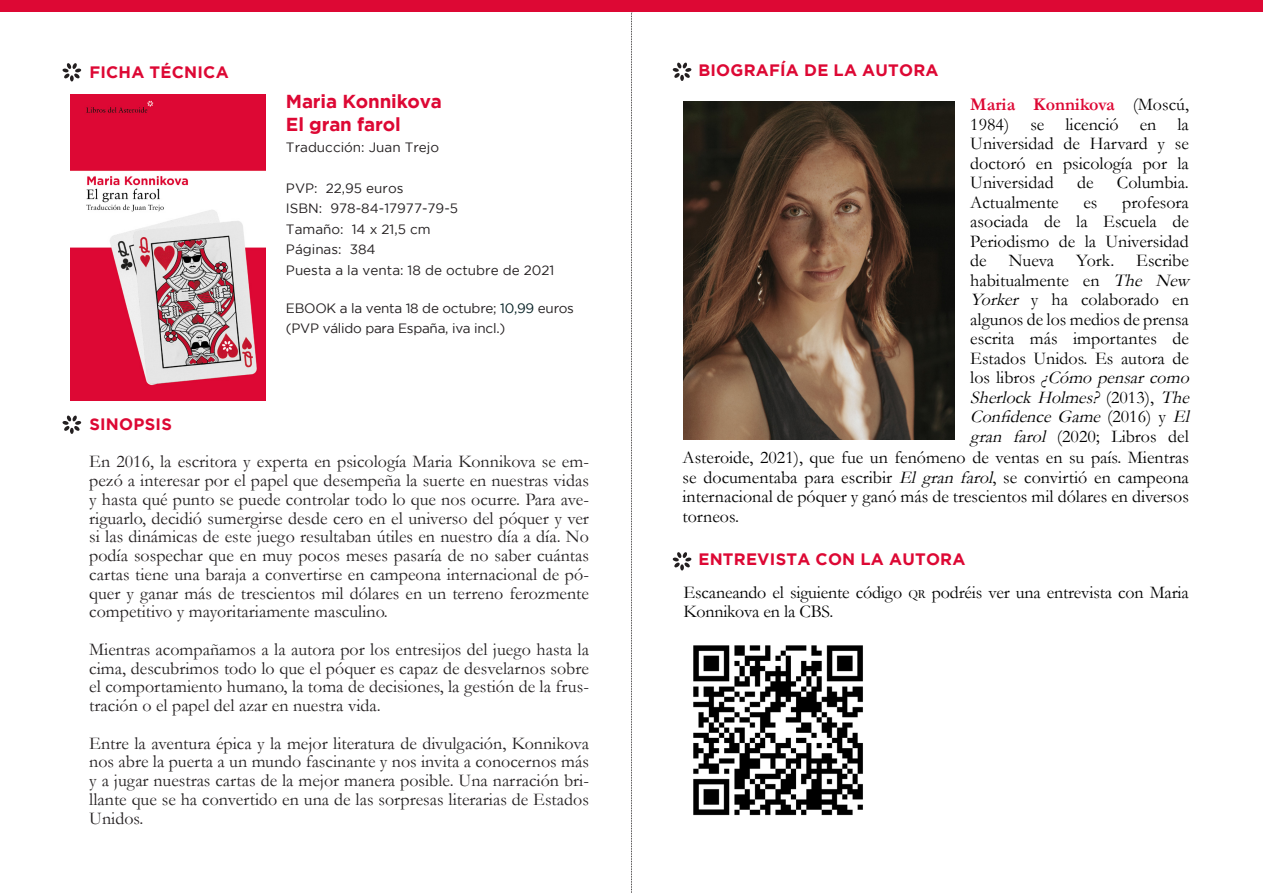
<style>
.page{position:relative;width:1263px;height:893px;background:#fff}
.page>*{position:absolute;margin:0;border:0;box-sizing:border-box;transform-origin:0 0}
.t1{font:700 18.75px "Gotham";letter-spacing:-.01em;color:#dd0834}
.t2{font:18px/18.8px "Garamond";color:#231f20;text-align:justify}
.t3{font:18px/19.5px "Garamond";color:#000;text-align:justify}
.t4{font:700 16.5px "Gotham";letter-spacing:.015em;color:#dd0834}
.t5{font:13.5px "Gotham";color:#231f20}
.t6{font:13.5px "Gotham";letter-spacing:-.02em;color:#231f20}
.s1{color:#041f22}
.s2{font-weight:700;color:#dd0834}
.s3{font-style:italic}
.s4{font-size:12.6px}
</style>
<div class="page">
<svg style="left:631px;top:12px;width:1px;height:881px"></svg>
<div style="left:0;top:0;width:1263px;height:12px;background:#dd0834"></div>
<svg style="left:672px;top:63px;width:19px;height:18px"></svg>
<svg style="left:62px;top:63px;width:19px;height:19px"></svg>
<svg style="left:62px;top:416px;width:19px;height:18px"></svg>
<img style="left:70px;top:94px;width:196px;height:306px">
<img style="left:683px;top:101px;width:271px;height:338px">
<svg style="left:672px;top:552px;width:19px;height:19px"></svg>
<img style="left:693px;top:645px;width:170px;height:171px">
<p class="t4" style="left:89px;top:63px;width:141px">FICHA TÉCNICA</p>
<p class="t4" style="left:698px;top:60px;width:242px">BIOGRAFÍA DE LA AUTORA</p>
<p class="t1" style="left:286px;top:90px;width:158px">Maria Konnikova</p>
<p class="t1" style="left:286px;top:114px;width:116px">El gran farol</p>
<p class="t5" style="left:286px;top:140px;width:155px">Traducción: Juan Trejo</p>
<p class="t5" style="left:286px;top:181px;width:119px">PVP: 22,95 euros</p>
<p class="t5" style="left:286px;top:201px;width:174px">ISBN: 978-84-17977-79-5</p>
<p class="t5" style="left:286px;top:221px;width:146px">Tamaño: 14 x 21,5 cm</p>
<p class="t5" style="left:286px;top:242px;width:91px">Páginas: 384</p>
<p class="t5" style="left:286px;top:262px;width:270px">Puesta a la venta: 18 de octubre de 2021</p>
<p class="t6" style="left:286px;top:301px;width:290px">EBOOK a la venta 18 de octubre; <span class="s1">10,99</span> euros</p>
<p class="t6" style="left:286px;top:321px;width:221px">(PVP válido para España, iva incl.)</p>
<p class="t4" style="left:89px;top:414px;width:84px">SINOPSIS</p>
<p class="t2" style="left:89px;top:452px;width:501px">En 2016, la escritora y experta en psicología Maria Konnikova se em&shy;pezó a interesar por el papel que desempeña la suerte en nuestras vidas y hasta qué punto se puede controlar todo lo que nos ocurre. Para ave&shy;riguarlo, decidió sumergirse desde cero en el universo del póquer y ver si las dinámicas de este juego resultaban útiles en nuestro día a día. No podía sospechar que en muy pocos meses pasaría de no saber cuántas cartas tiene una baraja a convertirse en campeona internacional de pó&shy;quer y ganar más de trescientos mil dólares en un terreno ferozmente competitivo y mayoritariamente masculino.</p>
<p class="t2" style="left:89px;top:639px;width:501px">Mientras acompañamos a la autora por los entresijos del juego hasta la cima, descubrimos todo lo que el póquer es capaz de desvelarnos sobre el comportamiento humano, la toma de decisiones, la gestión de la frus&shy;tración o el papel del azar en nuestra vida.</p>
<p class="t2" style="left:89px;top:733px;width:501px">Entre la aventura épica y la mejor literatura de divulgación, Konnikova nos abre la puerta a un mundo fascinante y nos invita a conocernos más y a jugar nuestras cartas de la mejor manera posible. Una narración bri&shy;llante que se ha convertido en una de las sorpresas literarias de Estados Unidos.</p>
<p class="t3" style="left:970px;top:94px;width:220px"><span class="s2">Maria Konnikova</span> (Moscú, 1984) se licenció en la Universidad de Harvard y se doctoró en psicología por la Universidad</p>
<p class="t3" style="left:1077px;top:172px;width:18px">de</p>
<p class="t3" style="left:1117px;top:172px;width:73px">Columbia.</p>
<p class="t3" style="left:970px;top:192px;width:90px">Actualmente</p>
<p class="t3" style="left:1083px;top:192px;width:16px">es</p>
<p class="t3" style="left:970px;top:192px;width:226px;text-align:left;text-indent:152px">profesora asociada de la Escuela de<br>Periodismo de la Universidad de Nueva York. Escribe habitualmente en <span class="s3">The New<br>Yorker</span> y ha colaborado en algunos de los medios de prensa escrita más importantes de<br>Estados Unidos. Es autora de l o s l i b r o s <span class="s3">¿Cómopensarcomo<br>Sherlock Holmes?</span> ( 2 0 1 3 ) , <span class="s3">The<br>Confidence Game</span> ( 2 0 1 6 ) y <span class="s3">El gran farol</span> (2020; Libros del</p>
<p class="t3" style="left:682px;top:447px;width:508px">Asteroide, 2021), que fue un fenómeno de ventas en su país. Mientras se documentaba para escribir <span class="s3">El gran farol</span>, se convirtió en campeona internacional de póquer y ganó más de trescientos mil dólares en diversos torneos.</p>
<p class="t4" style="left:698px;top:550px;width:269px">ENTREVISTA CON LA AUTORA</p>
<p class="t3" style="left:683px;top:582px;width:507px">Escaneando el siguiente código <span class="s4">qr</span> podréis ver una entrevista con Maria<br>Konnikova en la CBS.</p>
</div>
